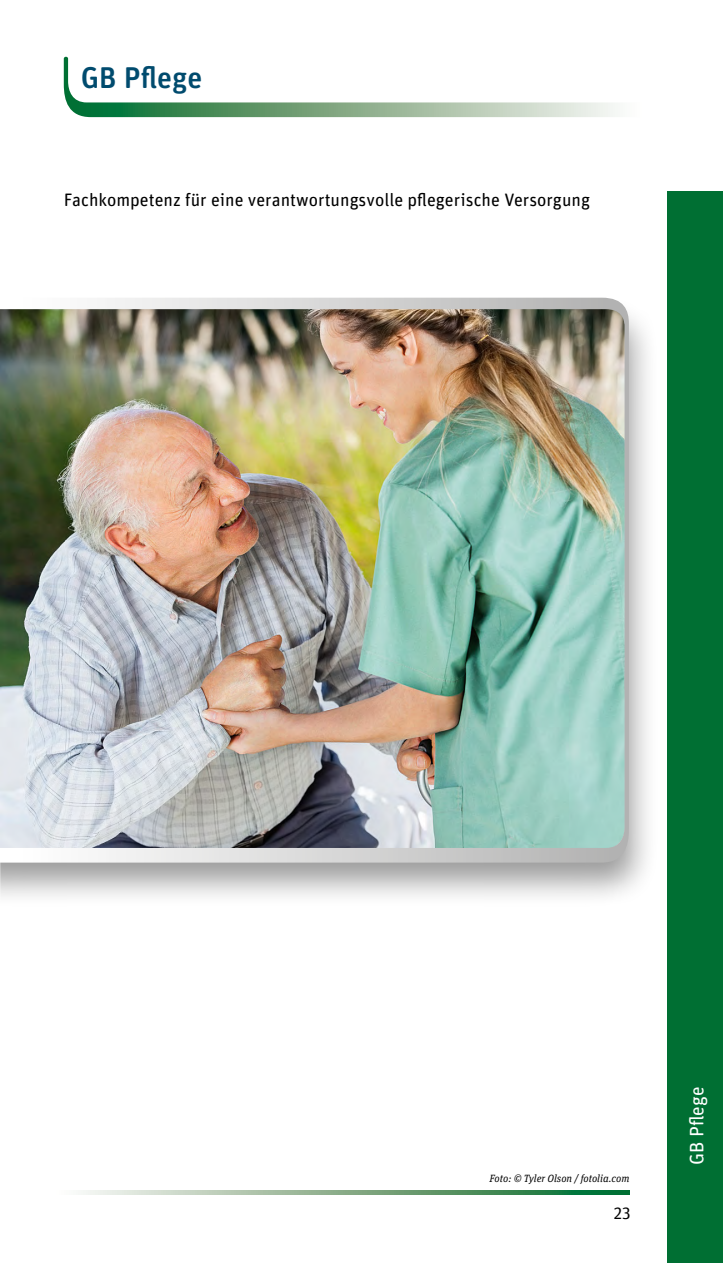
<style>
.page{position:relative;width:723px;height:1263px;background:#fff}
.page>*{position:absolute;margin:0;border:0;box-sizing:border-box;transform-origin:0 0}
.H1{font:500 30px "Unit Rounded OT";color:#004b6e}
.t1{font:19.5px "Unit Rounded OT";color:#fff}
.H1_sub{font:18px "Unit Rounded OT";color:#000}
.t2{font:16.5px "Unit Slab OT";color:#000}
.Bildlegende{font:italic 10.5px "Unit Slab OT";color:#000}
</style>
<div class="page">
<div style="left:0;top:296px;width:660px;height:612px;background:#000;opacity:.4"></div>
<div style="left:668px;top:191px;width:55px;height:1072px;background:#006f33"></div>
<svg style="left:64px;top:57px;width:551px;height:60px"></svg>
<svg style="left:83px;top:1191px;width:546px;height:4px;background:#7dab87"></svg>
<img style="left:0;top:298px;width:629px;height:375px">
<img style="left:0;top:673px;width:629px;height:190px">
<h2 class="H1" style="left:81px;top:58px;width:123px">GB Pflege</h2>
<h3 class="H1_sub" style="left:64px;top:188px;width:528px">Fachkompetenz für eine verantwortungsvolle pflegerische Versorgung</h3>
<p class="Bildlegende" style="left:489px;top:1172px;width:142px">Foto: © Tyler Olson / fotolia.com</p>
<p class="t2" style="left:614px;top:1202px;width:18px">23</p>
<p class="t1" style="left:685px;top:1165px;width:80px;rotate:-90deg">GB Pflege</p>
</div>
